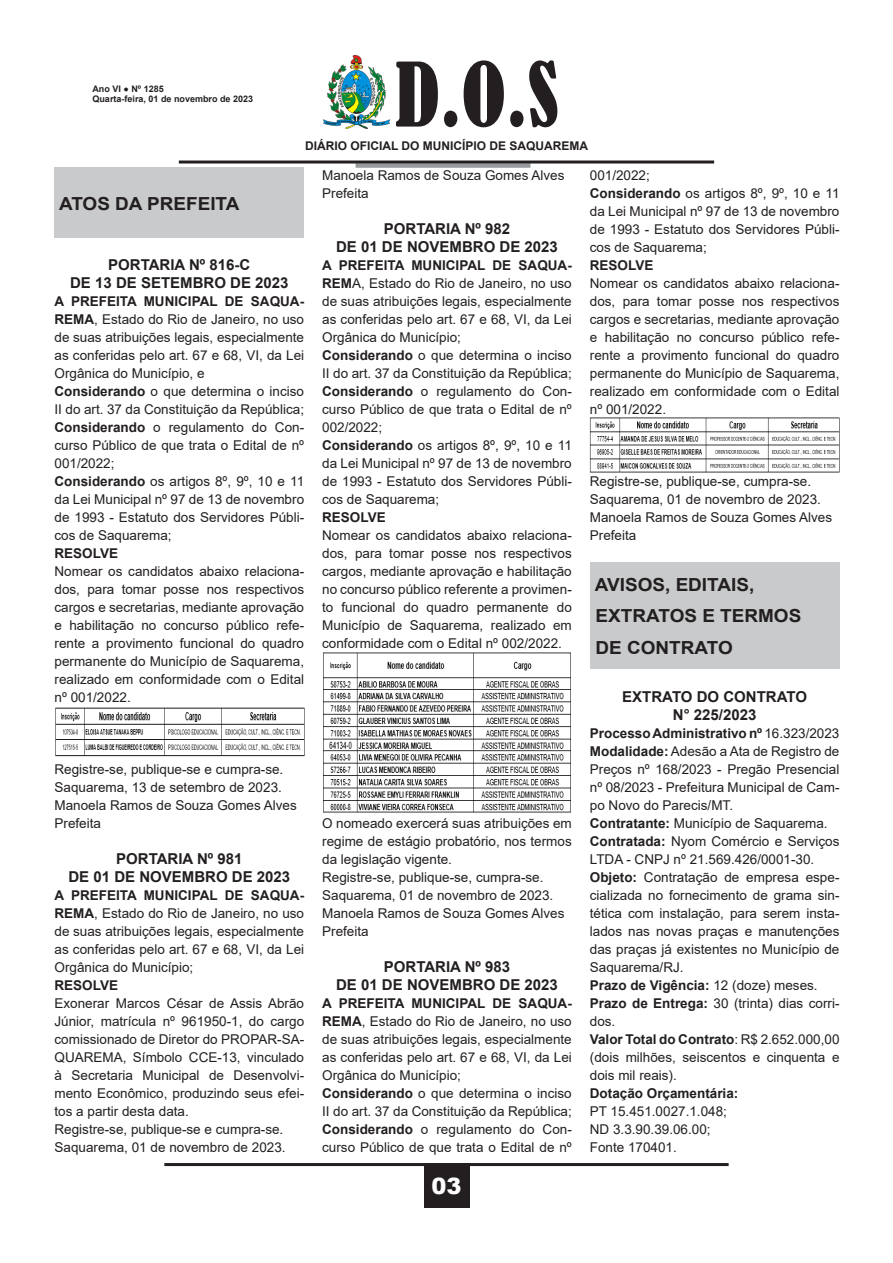
<style>
.page{position:relative;width:893px;height:1263px;background:#fff}
.page>*{position:absolute;margin:0;border:0;box-sizing:border-box;transform-origin:0 0}
.t1{font:condensed 82.5px "Bernard";color:#231f20}
.t2{font:900 22.5px "Arial";color:#fff}
.t3{font:700 18px "Arial";color:#231f20;scale:1.05 1}
.t4{font:700 15px "Arial";color:#231f20}
.t5{font:13.5px/18px "Arial";color:#231f20;text-align:justify}
.t6{font:700 13.5px "Arial";color:#231f20}
.t7{font:700 12px "Arial";color:#231f20}
.t8{font:700 9px/10.8px "Arial";color:#231f20}
.s1{font-weight:700}
.s2{font-weight:400}
</style>
<div class="page">
<hr style="left:164px;top:1163px;width:565px;height:3px;background:#231f20">
<div style="left:424px;top:1163px;width:45px;height:45px;background:#231f20"></div>
<img style="left:324px;top:55px;width:65px;height:73px">
<div style="left:356px;top:163px;width:174px;height:5px;background:#97999c"></div>
<hr style="left:179px;top:161px;width:535px;height:3px;background:#231f20">
<div style="left:55px;top:168px;width:249px;height:70px;background:#c9cacc"></div>
<img style="left:55px;top:707px;width:249px;height:49px">
<img style="left:323px;top:652px;width:248px;height:161px">
<img style="left:590px;top:417px;width:249px;height:56px">
<div style="left:590px;top:562px;width:249px;height:107px;background:#c9cacc"></div>
<p class="t8" style="left:92px;top:83px;width:162px">Ano VI ● Nº 1285<br>Quarta-feira, 01 de novembro de 2023</p>
<h1 class="t1" style="left:395px;top:47px;width:165px">D.O.S</h1>
<p class="t7" style="left:305px;top:137px;width:285px">DIÁRIO OFICIAL DO MUNICÍPIO DE SAQUAREMA</p>
<p class="t3" style="left:59px;top:190px;width:173px">ATOS DA PREFEITA</p>
<p class="t4" style="left:108px;top:254px;width:144px">PORTARIA Nº 816-C</p>
<p class="t4" style="left:70px;top:272px;width:220px">DE 13 DE SETEMBRO DE 2023</p>
<p class="t5" style="left:55px;top:292px;width:251px"><span class="s1">A PREFEITA MUNICIPAL DE SAQUA-REMA</span>, Estado do Rio de Janeiro, no uso de suas atribuições legais, especialmente as conferidas pelo art. 67 e 68, VI, da Lei Orgânica do Município, e</p>
<p class="t5" style="left:55px;top:382px;width:251px"><span class="s1">Considerando</span> o que determina o inciso<br>II do art. 37 da Constituição da República;</p>
<p class="t5" style="left:55px;top:418px;width:251px"><span class="s1">Considerando</span> o regulamento do Con&shy;curso Público de que trata o Edital de nº 001/2022;</p>
<p class="t5" style="left:55px;top:472px;width:251px"><span class="s1">Considerando</span> os artigos 8º, 9º, 10 e 11 da Lei Municipal nº 97 de 13 de novembro de 1993 - Estatuto dos Servidores Públi&shy;cos de Saquarema;</p>
<p class="t6" style="left:55px;top:544px;width:65px">RESOLVE</p>
<p class="t5" style="left:55px;top:562px;width:251px">Nomear os candidatos abaixo relaciona&shy;dos, para tomar posse nos respectivos cargos e secretarias, mediante aprovação e habilitação no concurso público refe&shy;rente a provimento funcional do quadro permanente do Município de Saquarema, realizado em conformidade com o Edital nº 001/2022.</p>
<p class="t5" style="left:322px;top:166px;width:244px">Manoela Ramos de Souza Gomes Alves</p>
<p class="t5" style="left:322px;top:184px;width:48px">Prefeita</p>
<p class="t4" style="left:384px;top:218px;width:128px">PORTARIA Nº 982</p>
<p class="t4" style="left:336px;top:236px;width:223px">DE 01 DE NOVEMBRO DE 2023</p>
<p class="t5" style="left:322px;top:256px;width:251px"><span class="s1">A PREFEITA MUNICIPAL DE SAQUA-REM</span>A, Estado do Rio de Janeiro, no uso de suas atribuições legais, especialmente as conferidas pelo art. 67 e 68, VI, da Lei Orgânica do Município;</p>
<p class="t5" style="left:322px;top:346px;width:251px"><span class="s1">Considerando</span> o que determina o inciso<br>II do art. 37 da Constituição da República;</p>
<p class="t5" style="left:322px;top:382px;width:251px"><span class="s1">Considerando</span> o regulamento do Con&shy;curso Público de que trata o Edital de nº 002/2022;</p>
<p class="t5" style="left:322px;top:436px;width:251px"><span class="s1">Considerando</span> os artigos 8º, 9º, 10 e 11 da Lei Municipal nº 97 de 13 de novembro de 1993 - Estatuto dos Servidores Públi&shy;cos de Saquarema;</p>
<p class="t6" style="left:322px;top:508px;width:65px">RESOLVE</p>
<p class="t5" style="left:322px;top:526px;width:251px">Nomear os candidatos abaixo relaciona&shy;dos, para tomar posse nos respectivos cargos, mediante aprovação e habilitação no concurso público referente a provimen&shy;to funcional do quadro permanente do Município de Saquarema, realizado em conformidade com o Edital nº 002/2022.</p>
<p class="t5" style="left:55px;top:760px;width:230px">Registre-se, publique-se e cumpra-se.</p>
<p class="t5" style="left:55px;top:778px;width:229px">Saquarema, 13 de setembro de 2023.</p>
<p class="t5" style="left:55px;top:796px;width:244px">Manoela Ramos de Souza Gomes Alves</p>
<p class="t5" style="left:55px;top:814px;width:48px">Prefeita</p>
<p class="t4" style="left:116px;top:848px;width:128px">PORTARIA Nº 981</p>
<p class="t4" style="left:68px;top:866px;width:223px">DE 01 DE NOVEMBRO DE 2023</p>
<p class="t5" style="left:55px;top:886px;width:251px"><span class="s1">A PREFEITA MUNICIPAL DE SAQUA-REMA</span>, Estado do Rio de Janeiro, no uso de suas atribuições legais, especialmente as conferidas pelo art. 67 e 68, VI, da Lei Orgânica do Município;</p>
<p class="t6" style="left:55px;top:976px;width:65px">RESOLVE</p>
<p class="t5" style="left:55px;top:994px;width:251px">Exonerar Marcos César de Assis Abrão Júnior, matrícula nº 961950-1, do cargo comissionado de Diretor do PROPAR-SA-QUAREMA, Símbolo CCE-13, vinculado à Secretaria Municipal de Desenvolvi&shy;mento Econômico, produzindo seus efei&shy;tos a partir desta data.</p>
<p class="t5" style="left:55px;top:1120px;width:230px">Registre-se, publique-se e cumpra-se.</p>
<p class="t5" style="left:55px;top:1138px;width:233px">Saquarema, 01 de novembro de 2023.</p>
<p class="t5" style="left:322px;top:814px;width:251px">O nomeado exercerá suas atribuições em regime de estágio probatório, nos termos da legislação vigente.</p>
<p class="t5" style="left:322px;top:868px;width:223px">Registre-se, publique-se, cumpra-se.</p>
<p class="t5" style="left:322px;top:886px;width:233px">Saquarema, 01 de novembro de 2023.</p>
<p class="t5" style="left:322px;top:904px;width:244px">Manoela Ramos de Souza Gomes Alves</p>
<p class="t5" style="left:322px;top:922px;width:48px">Prefeita</p>
<p class="t4" style="left:384px;top:956px;width:128px">PORTARIA Nº 983</p>
<p class="t4" style="left:336px;top:974px;width:223px">DE 01 DE NOVEMBRO DE 2023</p>
<p class="t5" style="left:322px;top:994px;width:251px"><span class="s1">A PREFEITA MUNICIPAL DE SAQUA-REMA</span>, Estado do Rio de Janeiro, no uso de suas atribuições legais, especialmente as conferidas pelo art. 67 e 68, VI, da Lei Orgânica do Município;</p>
<p class="t5" style="left:322px;top:1084px;width:251px"><span class="s1">Considerando</span> o que determina o inciso<br>II do art. 37 da Constituição da República;</p>
<p class="t5" style="left:322px;top:1120px;width:251px"><span class="s1">Considerando</span> o regulamento do Con&shy;curso Público de que trata o Edital de nº</p>
<h2 class="t2" style="left:431px;top:1170px;width:32px">03</h2>
<p class="t5" style="left:590px;top:166px;width:62px">001/2022;</p>
<p class="t5" style="left:590px;top:184px;width:251px"><span class="s1">Considerando</span> os artigos 8º, 9º, 10 e 11 da Lei Municipal nº 97 de 13 de novembro de 1993 - Estatuto dos Servidores Públi&shy;cos de Saquarema;</p>
<p class="t6" style="left:590px;top:256px;width:65px">RESOLVE</p>
<p class="t5" style="left:590px;top:274px;width:251px">Nomear os candidatos abaixo relaciona&shy;dos, para tomar posse nos respectivos cargos e secretarias, mediante aprovação e habilitação no concurso público refe&shy;rente a provimento funcional do quadro permanente do Município de Saquarema, realizado em conformidade com o Edital nº 001/2022.</p>
<p class="t5" style="left:590px;top:472px;width:223px">Registre-se, publique-se, cumpra-se.</p>
<p class="t5" style="left:590px;top:490px;width:233px">Saquarema, 01 de novembro de 2023.</p>
<p class="t5" style="left:590px;top:508px;width:244px">Manoela Ramos de Souza Gomes Alves</p>
<p class="t5" style="left:590px;top:526px;width:48px">Prefeita</p>
<p class="t3" style="left:595px;top:572px;width:153px">AVISOS, EDITAIS,</p>
<p class="t3" style="left:596px;top:603px;width:197px">EXTRATOS E TERMOS</p>
<p class="t3" style="left:596px;top:635px;width:132px">DE CONTRATO</p>
<p class="t4" style="left:622px;top:686px;width:186px">EXTRATO DO CONTRATO</p>
<p class="t4" style="left:673px;top:704px;width:85px">N° 225/2023</p>
<p class="t6" style="left:590px;top:724px;width:251px">Processo Administrativo nº <span class="s2">16.323/2023</span></p>
<p class="t5" style="left:590px;top:742px;width:251px"><span class="s1">Modalidade:</span> Adesão a Ata de Registro de Preços nº 168/2023 - Pregão Presencial nº 08/2023 - Prefeitura Municipal de Cam&shy;po Novo do Parecis/MT.</p>
<p class="t5" style="left:590px;top:814px;width:239px"><span class="s1">Contratante:</span> Município de Saquarema.</p>
<p class="t5" style="left:590px;top:832px;width:251px"><span class="s1">Contratada:</span> Nyom Comércio e Serviços<br>LTDA - CNPJ nº 21.569.426/0001-30.</p>
<p class="t5" style="left:590px;top:868px;width:251px"><span class="s1">Objeto:</span> Contratação de empresa espe&shy;cializada no fornecimento de grama sin&shy;tética com instalação, para serem insta&shy;lados nas novas praças e manutenções das praças já existentes no Município de Saquarema/RJ.</p>
<p class="t6" style="left:590px;top:976px;width:229px">Prazo de Vigência: <span class="s2">12 (doze) meses.</span></p>
<p class="t5" style="left:590px;top:994px;width:251px"><span class="s1">Prazo de Entrega:</span> 30 (trinta) dias corri&shy;dos.</p>
<p class="t5" style="left:590px;top:1030px;width:251px"><span class="s1">Valor Total do Contrato</span>: R$ 2.652.000,00 (dois milhões, seiscentos e cinquenta e dois mil reais).</p>
<p class="t6" style="left:590px;top:1084px;width:150px">Dotação Orçamentária:</p>
<p class="t5" style="left:590px;top:1102px;width:139px">PT 15.451.0027.1.048;</p>
<p class="t5" style="left:590px;top:1120px;width:122px">ND 3.3.90.39.06.00;</p>
<p class="t5" style="left:590px;top:1138px;width:89px">Fonte 170401.</p>
</div>
